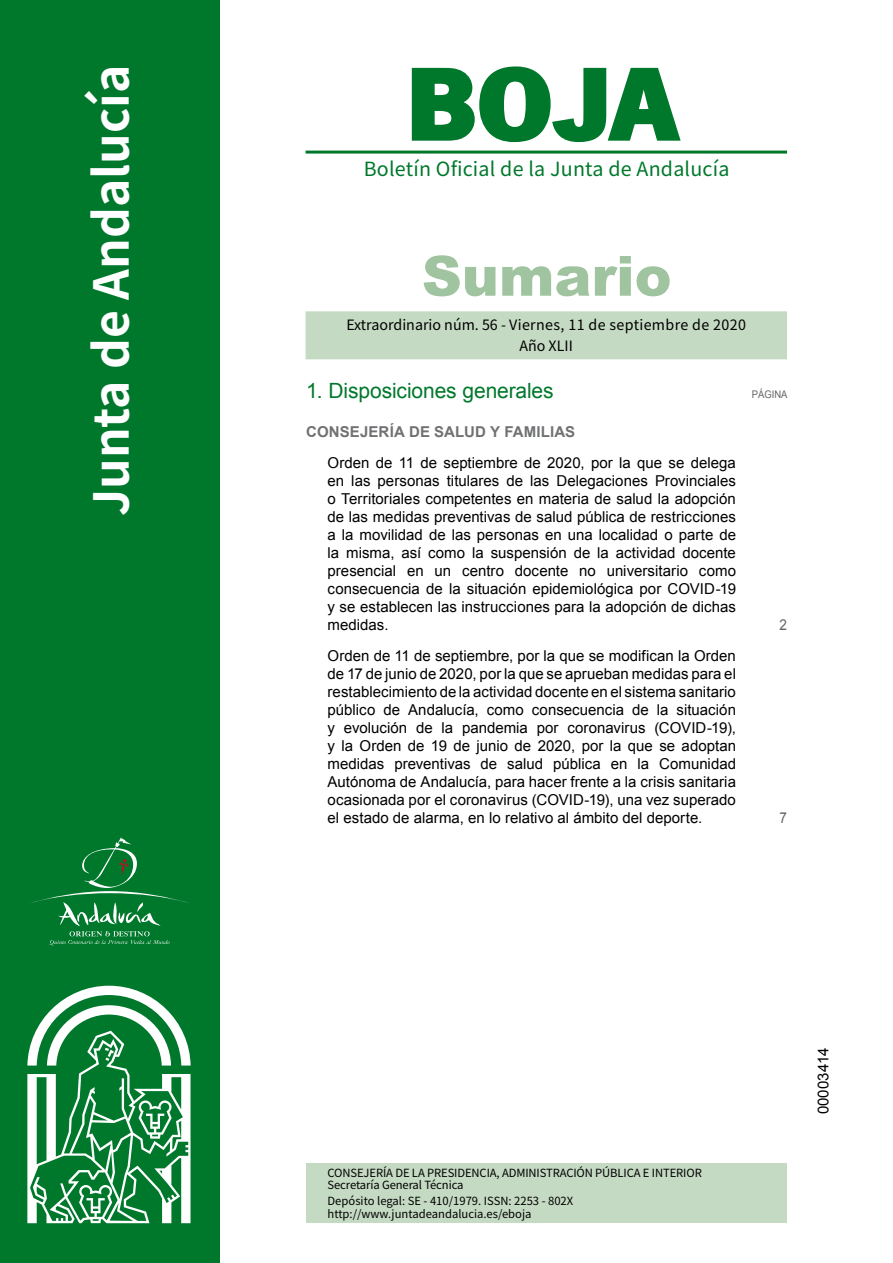
<style>
.page{position:relative;width:893px;height:1263px;background:#fff}
.page>*{position:absolute;margin:0;border:0;box-sizing:border-box;transform-origin:0 0}
.t1{font:700 105px "News Got T";color:#00782c;scale:1.14 1}
.t2{font:900 55.5px "Arial";color:#a0c4a0}
.t3{font:700 48px "Noto Sans HK";color:#fff}
.t4{font:21px "Arial";letter-spacing:-.005em;color:#00782c}
.t5{font:19.5px "Noto Sans HK";letter-spacing:.01em;color:#00782c}
.t6{font:15px/18px "Arial";color:#000;text-align:justify}
.t7{font:700 15px "Arial";letter-spacing:.01em;color:#707173}
.t8{font:15px "Arial";color:#646567;scale:.9 1}
.t9{font:14.25px/21px "Noto Sans HK";letter-spacing:.005em;color:#000;text-align:center}
.t10{font:11.25px/12px "Noto Sans HK";letter-spacing:-.01em;color:#000}
.t11{font:10.5px "Arial";color:#646567;scale:.9 1}
</style>
<div class="page">
<hr style="left:305px;top:151px;width:482px;height:3px;background:#00782c">
<div style="left:0;top:0;width:219px;height:1263px;background:#00782c"></div>
<svg style="left:411px;top:66px;width:270px;height:77px"></svg>
<svg style="left:31px;top:837px;width:158px;height:108px"></svg>
<div style="left:305px;top:311px;width:482px;height:48px;background:#c5dac3"></div>
<svg style="left:27px;top:986px;width:164px;height:237px"></svg>
<div style="left:306px;top:1164px;width:481px;height:59px;background:#c5dac3"></div>
<h3 class="t3" style="left:84px;top:516px;width:453px;rotate:-90deg">Junta de Andalucía</h3>
<h1 class="t1" style="left:405px;top:42px;width:240px">BOJA</h1>
<h3 class="t5" style="left:364px;top:158px;width:367px">Boletín Oficial de la Junta de Andalucía</h3>
<h2 class="t2" style="left:422px;top:236px;width:251px">Sumario</h2>
<p class="t9" style="left:346px;top:315px;width:401px">Extraordinario núm. 56 - Viernes, 11 de septiembre de 2020<br>Año XLII</p>
<h3 class="t4" style="left:306px;top:377px;width:249px">1. Disposiciones generales</h3>
<p class="t11" style="left:751px;top:388px;width:41px">PÁGINA</p>
<p class="t7" style="left:306px;top:422px;width:270px">CONSEJERÍA DE SALUD Y FAMILIAS</p>
<p class="t6" style="left:327px;top:454px;width:410px">Orden de 11 de septiembre de 2020, por la que se delega en las personas titulares de las Delegaciones Provinciales o Territoriales competentes en materia de salud la adopción de las medidas preventivas de salud pública de restricciones a la movilidad de las personas en una localidad o parte de la misma, así como la suspensión de la actividad docente presencial en un centro docente no universitario como consecuencia de la situación epidemiológica por COVID-19 y se establecen las instrucciones para la adopción de dichas medidas.</p>
<p class="t8" style="left:779px;top:615px;width:10px">2</p>
<p class="t6" style="left:327px;top:647px;width:410px">Orden de 11 de septiembre, por la que se modifican la Orden de 17 de junio de 2020, por la que se aprueban medidas para el restablecimiento de la actividad docente en el sistema sanitario público de Andalucía, como consecuencia de la situación y evolución de la pandemia por coronavirus (COVID-19), y la Orden de 19 de junio de 2020, por la que se adoptan medidas preventivas de salud pública en la Comunidad Autónoma de Andalucía, para hacer frente a la crisis sanitaria ocasionada por el coronavirus (COVID-19), una vez superado el estado de alarma, en lo relativo al ámbito del deporte.</p>
<p class="t8" style="left:779px;top:808px;width:10px">7</p>
<p class="t10" style="left:327px;top:1167px;width:376px">CONSEJERÍA DE LA PRESIDENCIA, ADMINISTRACIÓN PÚBLICA E INTERIOR<br>Secretaría General Técnica</p>
<p class="t10" style="left:327px;top:1194px;width:247px;line-height:13.5px">Depósito legal: SE - 410/1979. ISSN: 2253 - 802X http://www.juntadeandalucia.es/eboja</p>
<p class="t6" style="left:814px;top:1114px;width:68px;rotate:-90deg">00003414</p>
</div>
